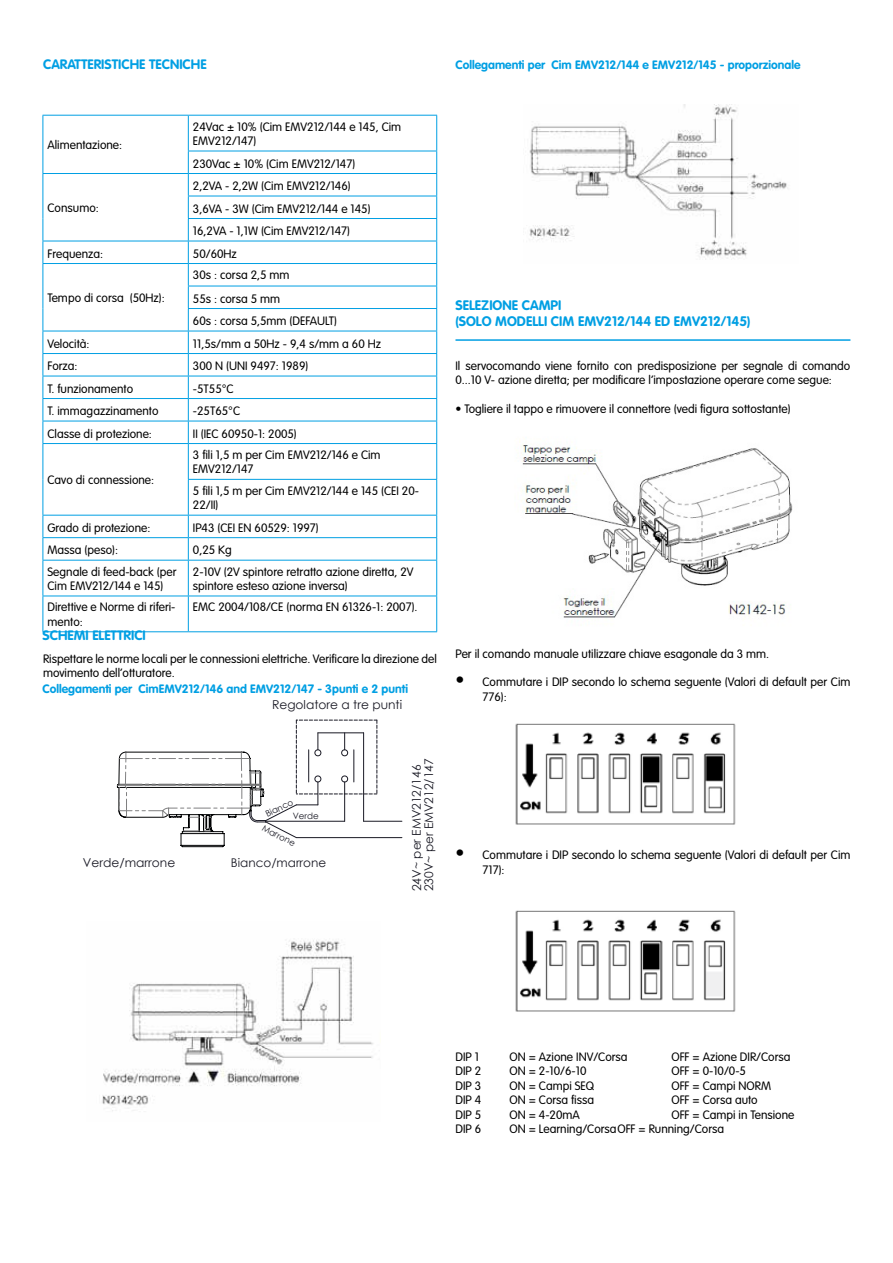
<style>
.page{position:relative;width:893px;height:1263px;background:#fff}
.page>*{position:absolute;margin:0;border:0;box-sizing:border-box;transform-origin:0 0}
.t1{font:700 13.65px/16.4px "VAG Rounded";color:#009fe3}
.t2{font:700 13.5px "VAG Rounded";color:#009fe3}
.t3{font:12.15px "Century Gothic";color:#191924}
.t4{font:300 12px/14.4px "VAG Rounded";color:#000}
.t5{font:700 12px "VAG Rounded";color:#009fe3}
.t6{font:12px/12.1px "Century Gothic";color:#191924}
.t7{font:8.7px "Century Gothic";color:#191924}
.s1{font-size:12.15px}
.s2{font-size:18px}
</style>
<div class="page">
<hr style="left:364px;top:821px;width:38px;height:1px;background:#191924">
<hr style="left:296px;top:837px;width:106px;height:1px;background:#191924">
<svg style="left:117px;top:720px;width:261px;height:127px"></svg>
<img style="left:529px;top:104px;width:258px;height:156px">
<hr style="left:455px;top:339px;width:395px;height:2px;background:#009fe3">
<img style="left:102px;top:940px;width:271px;height:171px">
<img style="left:519px;top:441px;width:274px;height:177px">
<img style="left:515px;top:723px;width:221px;height:102px">
<hr style="left:43px;top:116px;width:1px;height:35px;background:#009fe3">
<hr style="left:43px;top:115px;width:145px;height:1px;background:#009fe3">
<hr style="left:188px;top:116px;width:1px;height:35px;background:#009fe3">
<hr style="left:436px;top:116px;width:1px;height:35px;background:#009fe3">
<hr style="left:188px;top:115px;width:249px;height:1px;background:#009fe3">
<hr style="left:188px;top:151px;width:249px;height:1px;background:#009fe3">
<hr style="left:43px;top:173px;width:145px;height:1px;background:#009fe3">
<hr style="left:188px;top:173px;width:249px;height:1px;background:#009fe3">
<hr style="left:188px;top:196px;width:249px;height:1px;background:#009fe3">
<hr style="left:188px;top:218px;width:249px;height:1px;background:#009fe3">
<hr style="left:43px;top:241px;width:145px;height:1px;background:#009fe3">
<hr style="left:188px;top:241px;width:249px;height:1px;background:#009fe3">
<hr style="left:43px;top:263px;width:145px;height:1px;background:#009fe3">
<hr style="left:188px;top:263px;width:249px;height:1px;background:#009fe3">
<hr style="left:188px;top:286px;width:249px;height:1px;background:#009fe3">
<hr style="left:188px;top:308px;width:249px;height:1px;background:#009fe3">
<hr style="left:43px;top:331px;width:145px;height:1px;background:#009fe3">
<hr style="left:188px;top:331px;width:249px;height:1px;background:#009fe3">
<hr style="left:43px;top:353px;width:145px;height:1px;background:#009fe3">
<hr style="left:188px;top:353px;width:249px;height:1px;background:#009fe3">
<hr style="left:43px;top:376px;width:145px;height:1px;background:#009fe3">
<hr style="left:188px;top:376px;width:249px;height:1px;background:#009fe3">
<hr style="left:43px;top:398px;width:145px;height:1px;background:#009fe3">
<hr style="left:188px;top:398px;width:249px;height:1px;background:#009fe3">
<svg style="left:43px;top:151px;width:1px;height:292px"></svg>
<hr style="left:43px;top:421px;width:145px;height:1px;background:#009fe3">
<svg style="left:188px;top:151px;width:1px;height:292px"></svg>
<svg style="left:436px;top:151px;width:1px;height:292px"></svg>
<hr style="left:188px;top:421px;width:249px;height:1px;background:#009fe3">
<hr style="left:43px;top:444px;width:1px;height:35px;background:#009fe3">
<hr style="left:43px;top:479px;width:1px;height:36px;background:#009fe3">
<hr style="left:43px;top:443px;width:145px;height:1px;background:#009fe3">
<hr style="left:188px;top:444px;width:1px;height:35px;background:#009fe3">
<hr style="left:436px;top:444px;width:1px;height:35px;background:#009fe3">
<hr style="left:188px;top:443px;width:249px;height:1px;background:#009fe3">
<hr style="left:188px;top:480px;width:1px;height:35px;background:#009fe3">
<hr style="left:436px;top:480px;width:1px;height:35px;background:#009fe3">
<hr style="left:188px;top:479px;width:249px;height:1px;background:#009fe3">
<hr style="left:43px;top:515px;width:145px;height:1px;background:#009fe3">
<hr style="left:188px;top:515px;width:249px;height:1px;background:#009fe3">
<svg style="left:43px;top:515px;width:1px;height:45px"></svg>
<hr style="left:43px;top:537px;width:145px;height:1px;background:#009fe3">
<svg style="left:188px;top:515px;width:1px;height:45px"></svg>
<svg style="left:436px;top:515px;width:1px;height:45px"></svg>
<hr style="left:188px;top:537px;width:249px;height:1px;background:#009fe3">
<hr style="left:43px;top:560px;width:1px;height:36px;background:#009fe3">
<hr style="left:43px;top:560px;width:145px;height:1px;background:#009fe3">
<hr style="left:188px;top:560px;width:1px;height:36px;background:#009fe3">
<hr style="left:436px;top:560px;width:1px;height:36px;background:#009fe3">
<hr style="left:188px;top:560px;width:249px;height:1px;background:#009fe3">
<hr style="left:43px;top:596px;width:1px;height:35px;background:#009fe3">
<hr style="left:43px;top:596px;width:145px;height:1px;background:#009fe3">
<hr style="left:43px;top:631px;width:145px;height:1px;background:#009fe3">
<hr style="left:188px;top:596px;width:1px;height:35px;background:#009fe3">
<hr style="left:436px;top:596px;width:1px;height:35px;background:#009fe3">
<hr style="left:188px;top:596px;width:249px;height:1px;background:#009fe3">
<hr style="left:188px;top:631px;width:249px;height:1px;background:#009fe3">
<img style="left:515px;top:910px;width:221px;height:102px">
<p class="t2" style="left:43px;top:56px;width:165px">CARATTERISTICHE TECNICHE</p>
<p class="t5" style="left:455px;top:58px;width:346px">Collegamenti per Cim EMV212/144 e EMV212/145 - proporzionale</p>
<p class="t4" style="left:48px;top:138px;width:76px">Alimentazione:</p>
<p class="t4" style="left:48px;top:201px;width:53px">Consumo:</p>
<p class="t4" style="left:193px;top:119px;width:210px">24Vac ± 10% (Cim EMV212/144 e 145, Cim<br>EMV212/147)</p>
<p class="t4" style="left:193px;top:156px;width:164px">230Vac ± 10% (Cim EMV212/147)</p>
<p class="t4" style="left:193px;top:175px;width:179px;line-height:22.5px">2,2VA - 2,2W (Cim EMV212/146)<br>3,6VA - 3W (Cim EMV212/144 e 145)<br>16,2VA - 1,1W (Cim EMV212/147)</p>
<p class="t4" style="left:48px;top:246px;width:57px">Frequenza:</p>
<p class="t4" style="left:193px;top:246px;width:45px">50/60Hz</p>
<p class="t4" style="left:48px;top:291px;width:119px">Tempo di corsa (50Hz):</p>
<p class="t4" style="left:193px;top:264px;width:146px;line-height:22.8px">30s : corsa 2,5 mm<br>55s : corsa 5 mm<br>60s : corsa 5,5mm (DEFAULT)</p>
<p class="t4" style="left:48px;top:336px;width:43px">Velocità:</p>
<p class="t4" style="left:193px;top:336px;width:190px">11,5s/mm a 50Hz - 9,4 s/mm a 60 Hz</p>
<p class="t4" style="left:48px;top:359px;width:32px">Forza:</p>
<p class="t4" style="left:193px;top:359px;width:117px">300 N (UNI 9497: 1989)</p>
<p class="t4" style="left:48px;top:381px;width:87px">T. funzionamento</p>
<p class="t4" style="left:193px;top:381px;width:42px">-5T55°C</p>
<p class="t4" style="left:48px;top:404px;width:112px">T. immagazzinamento</p>
<p class="t4" style="left:193px;top:404px;width:49px">-25T65°C</p>
<p class="t4" style="left:48px;top:426px;width:106px">Classe di protezione:</p>
<p class="t4" style="left:193px;top:426px;width:105px">II (IEC 60950-1: 2005)</p>
<p class="t4" style="left:48px;top:473px;width:108px">Cavo di connessione:</p>
<p class="t4" style="left:193px;top:447px;width:189px">3 fili 1,5 m per Cim EMV212/146 e Cim<br>EMV212/147</p>
<p class="t4" style="left:193px;top:483px;width:228px">5 fili 1,5 m per Cim EMV212/144 e 145 (CEI 20-<br>22/II)</p>
<p class="t4" style="left:48px;top:520px;width:104px">Grado di protezione:</p>
<p class="t4" style="left:193px;top:520px;width:127px">IP43 (CEI EN 60529: 1997)</p>
<p class="t4" style="left:48px;top:543px;width:72px">Massa (peso):</p>
<p class="t4" style="left:193px;top:543px;width:40px">0,25 Kg</p>
<p class="t4" style="left:48px;top:564px;width:130px">Segnale di feed-back (per<br>Cim EMV212/144 e 145)</p>
<p class="t4" style="left:193px;top:564px;width:222px">2-10V (2V spintore retratto azione diretta, 2V spintore esteso azione inversa)</p>
<p class="t4" style="left:48px;top:600px;width:129px">Direttive e Norme di riferi&shy;mento:</p>
<p class="t4" style="left:193px;top:600px;width:226px">EMC 2004/108/CE (norma EN 61326-1: 2007).</p>
<p class="t2" style="left:43px;top:628px;width:105px">SCHEMI ELETTRICI</p>
<p class="t4" style="left:43px;top:651px;width:395px">Rispettare le norme locali per le connessioni elettriche. Verificare la direzione del movimento dell’otturatore.</p>
<p class="t5" style="left:43px;top:682px;width:367px">Collegamenti per CimEMV212/146 and EMV212/147 - 3punti e 2 punti</p>
<p class="t3" style="left:272px;top:697px;width:132px">Regolatore a tre punti</p>
<p class="t7" style="left:264px;top:809px;width:31px;rotate:-26deg">Bianco</p>
<p class="t7" style="left:293px;top:811px;width:28px">Verde</p>
<p class="t7" style="left:265px;top:823px;width:37px;rotate:26deg">Marrone</p>
<p class="t3" style="left:83px;top:855px;width:94px">Verde/marrone</p>
<p class="t6" style="left:231px;top:856px;width:97px">Bianco/marrone</p>
<p class="t6" style="left:410px;top:891px;width:134px;rotate:-90deg"><span class="s1">24V</span>~ per EMV212/146<br>230V~ per EMV212/147</p>
<p class="t1" style="left:455px;top:297px;width:107px">SELEZIONE CAMPI (solo</p>
<p class="t1" style="left:495px;top:313px;width:10px">modell</p>
<p class="t1" style="left:544px;top:313px;width:208px">I CIM EMV212/144 eD EMV212/145)</p>
<p class="t4" style="left:455px;top:358px;width:396px">Il servocomando viene fornito con predisposizione per segnale di comando<br>0...10 V- azione diretta; per modificare l’impostazione operare come segue:</p>
<p class="t4" style="left:455px;top:401px;width:337px">• Togliere il tappo e rimuovere il connettore (vedi figura sottostante)</p>
<p class="t4" style="left:455px;top:646px;width:315px">Per il comando manuale utilizzare chiave esagonale da 3 mm.</p>
<p class="t4" style="left:482px;top:675px;width:369px;text-indent:-27px"><span class="s2">•</span> Commutare i DIP secondo lo schema seguente (Valori di default per Cim<br>776):</p>
<p class="t4" style="left:482px;top:848px;width:369px;text-indent:-27px"><span class="s2">•</span> Commutare i DIP secondo lo schema seguente (Valori di default per Cim<br>717):</p>
<p class="t4" style="left:455px;top:1049px;width:25px">DIP 1</p>
<p class="t4" style="left:509px;top:1049px;width:120px">ON = Azione INV/Corsa</p>
<p class="t4" style="left:671px;top:1049px;width:120px">OFF = Azione DIR/Corsa</p>
<p class="t4" style="left:455px;top:1064px;width:27px">DIP 2</p>
<p class="t4" style="left:509px;top:1064px;width:78px">ON = 2-10/6-10</p>
<p class="t4" style="left:671px;top:1064px;width:76px">OFF = 0-10/0-5</p>
<p class="t4" style="left:455px;top:1078px;width:27px">DIP 3</p>
<p class="t4" style="left:509px;top:1078px;width:86px">ON = Campi SEQ</p>
<p class="t4" style="left:671px;top:1078px;width:101px">OFF = Campi NORM</p>
<p class="t4" style="left:455px;top:1093px;width:27px">DIP 4</p>
<p class="t4" style="left:509px;top:1093px;width:86px">ON = Corsa fissa</p>
<p class="t4" style="left:671px;top:1093px;width:88px">OFF = Corsa auto</p>
<p class="t4" style="left:455px;top:1107px;width:27px">DIP 5</p>
<p class="t4" style="left:509px;top:1107px;width:72px">ON = 4-20mA</p>
<p class="t4" style="left:671px;top:1107px;width:124px">OFF = Campi in Tensione</p>
<p class="t4" style="left:455px;top:1121px;width:27px">DIP 6</p>
<p class="t4" style="left:509px;top:1121px;width:216px">ON = Learning/CorsaOFF = Running/Corsa</p>
</div>
